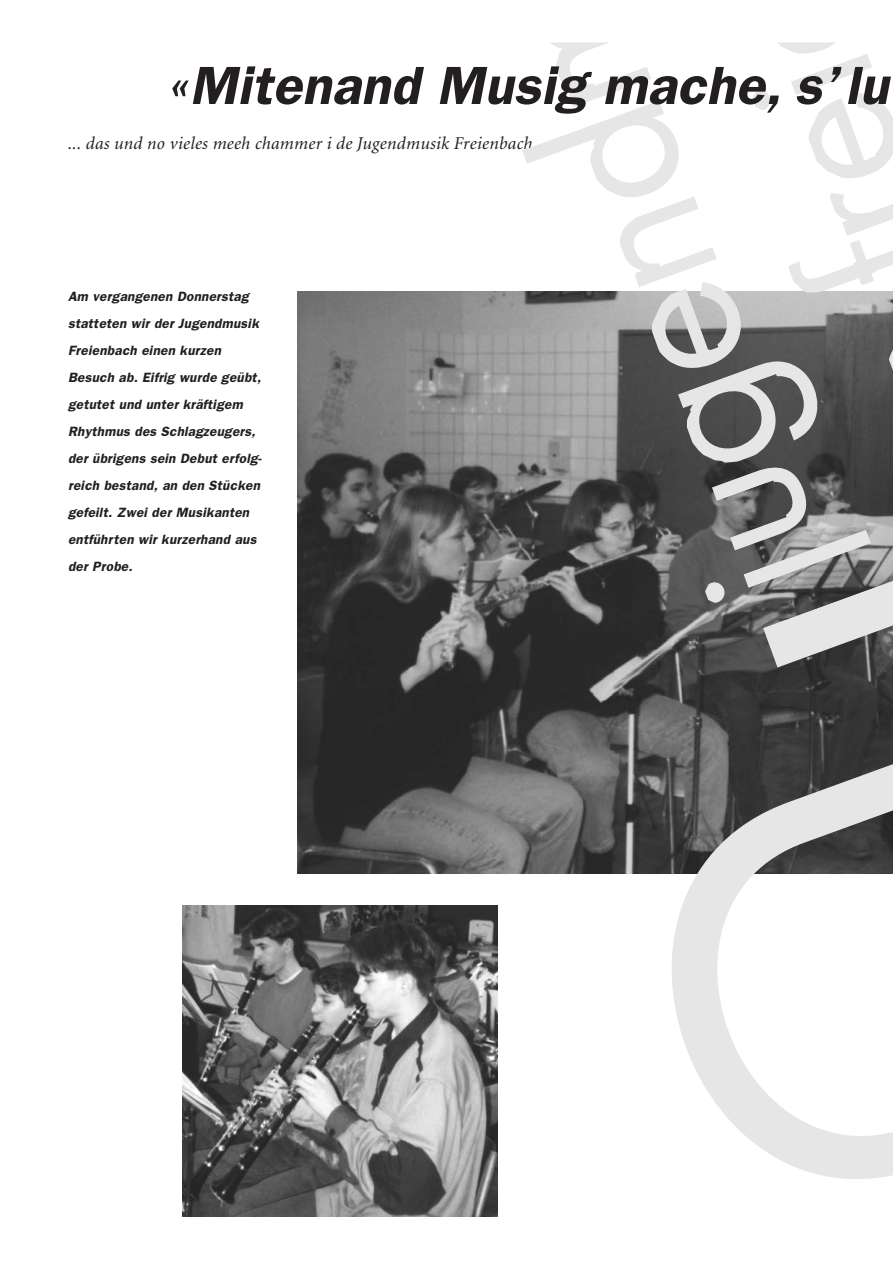
<style>
.page{position:relative;width:893px;height:1263px;background:#fff}
.page>*{position:absolute;margin:0;border:0;box-sizing:border-box;transform-origin:0 0}
.t1{font:180px/211.5px "Futura";color:#e6e6e6}
.t2{font:italic 600 54px "Franklin Gothic";color:#231f20}
.t3{font:italic 18px "Minion";letter-spacing:.015em;color:#231f20}
.t4{font:italic 600 13.5px/27px "Franklin Gothic";letter-spacing:.02em;color:#231f20}
</style>
<div class="page">
<img style="left:298px;top:291px;width:595px;height:583px">
<img style="left:183px;top:906px;width:314px;height:310px">
<svg style="left:762px;top:291px;width:131px;height:457px;background:#686868"></svg>
<svg style="left:563px;top:748px;width:330px;height:17px;background:#515151"></svg>
<h1 class="t1" style="left:597px;top:389px;width:399px;text-indent:-255px;rotate:-110deg">jugendm freie</h1>
<h2 class="t2" style="left:166px;top:67px;width:733px">«Mitenand Musig mache, s’lu</h2>
<h3 class="t3" style="left:68px;top:136px;width:470px">... das und no vieles meeh chammer i de Jugendmusik Freienbach.</h3>
<p class="t4" style="left:68px;top:284px;width:197px">Am vergangenen Donnerstag statteten wir der Jugendmusik<br>Freienbach einen kurzen<br>Besuch ab. Eifrig wurde geübt, getutet und unter kräftigem<br>Rhythmus des Schlagzeugers, der übrigens sein Debut erfolg&shy;reich bestand, an den Stücken gefeilt. Zwei der Musikanten entführten wir kurzerhand aus der Probe.</p>
</div>
